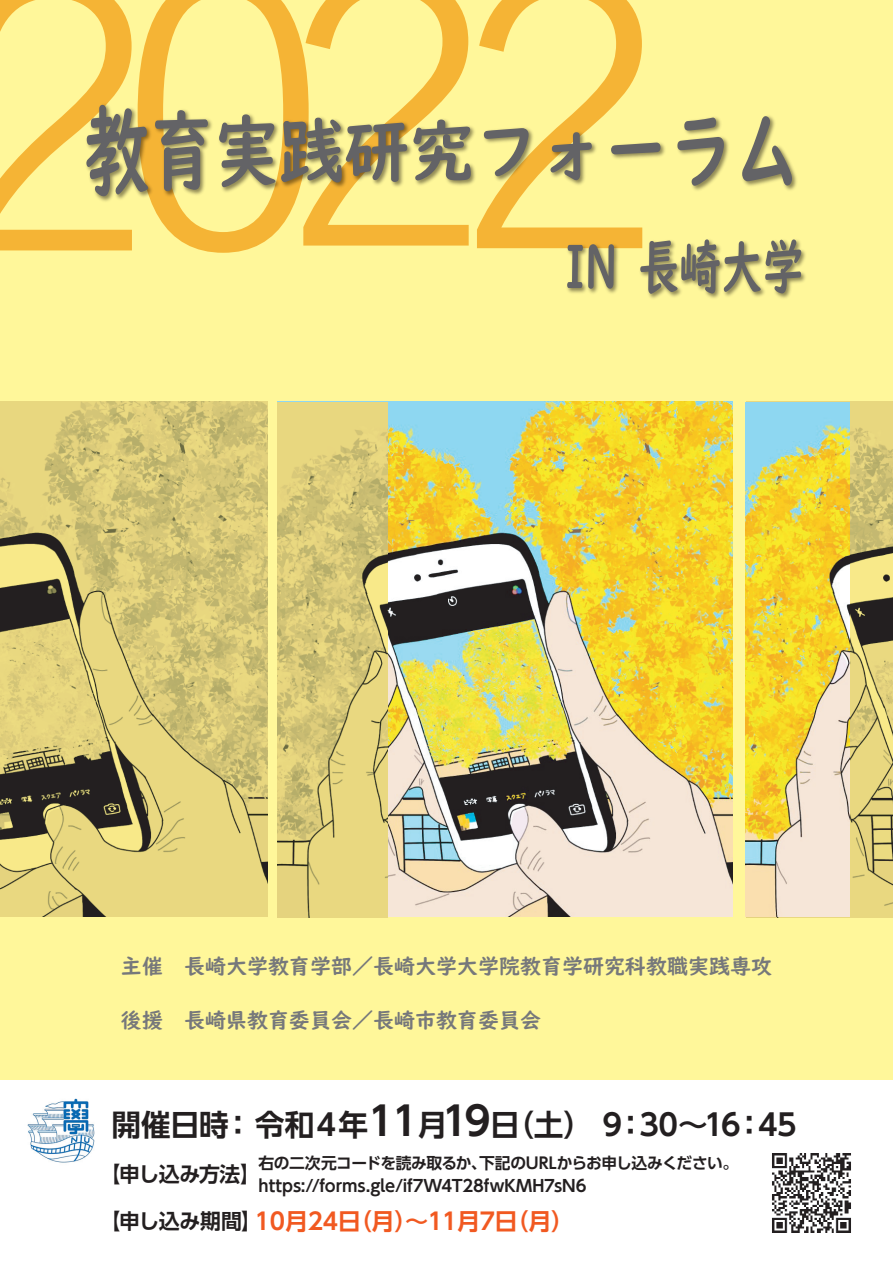
<style>
.page{position:relative;width:893px;height:1263px;background:#fff}
.page>*{position:absolute;margin:0;border:0;box-sizing:border-box;transform-origin:0 0}
.t1{font:375px "Yu Gothic";color:#f5b435}
.t2{font:700 29.7px "UD Shin Go Pr 6 N De";letter-spacing:-.02em;color:#231f20}
.t3{font:700 23.25px "UD Shin Go Pr 6 N De";letter-spacing:-.02em;color:#f15921}
.t4{font:21px "UD Digi Kyokasho NP B";color:#76787b}
.t5{font:700 20.85px "UD Shin Go Pr 6 N De";letter-spacing:-.03em;color:#231f20}
.t6{font:700 16.35px "UD Shin Go Pr 6 N De";letter-spacing:-.005em;color:#231f20}
.t7{font:700 15.75px "UD Shin Go Pr 6 N De";letter-spacing:-.025em;color:#231f20}
.s1{font-size:39.6px}
.s2{font-size:20.85px;color:#231f20}
</style>
<div class="page">
<div style="left:0;top:0;width:893px;height:1080px;background:#fff79a"></div>
<img style="left:850px;top:402px;width:43px;height:515px">
<img style="left:387px;top:402px;width:346px;height:515px">
<img style="left:0;top:401px;width:267px;height:515px">
<img style="left:277px;top:402px;width:110px;height:515px">
<img style="left:745px;top:402px;width:105px;height:515px">
<svg style="left:86px;top:105px;width:706px;height:91px"></svg>
<img style="left:649px;top:250px;width:157px;height:49px">
<svg style="left:567px;top:239px;width:234px;height:55px"></svg>
<img style="left:772px;top:1153px;width:79px;height:80px">
<img style="left:27px;top:1098px;width:68px;height:65px">
<h1 class="t1" style="left:-136px;top:-228px;width:887px">２０２２</h1>
<p class="t4" style="left:121px;top:953px;width:653px">主催 長崎大学教育学部／長崎大学大学院教育学研究科教職実践専攻</p>
<p class="t4" style="left:121px;top:1007px;width:422px">後援 長崎県教育委員会／長崎市教育委員会</p>
<h2 class="t2" style="left:112px;top:1101px;width:686px">開催日時：令和４年<span class="s1">１１</span>月<span class="s1">19</span>日（土） 9：30～16：45</h2>
<p class="t5" style="left:100px;top:1157px;width:162px">【申し込み方法】</p>
<p class="t7" style="left:259px;top:1150px;width:481px">右の二次元コードを読み取るか、下記のURLからお申し込みください。</p>
<p class="t6" style="left:259px;top:1172px;width:330px">https://forms.gle/if7W4T28fwKMH7sN6</p>
<p class="t3" style="left:100px;top:1202px;width:476px"><span class="s2">【申し込み期間】</span>10月24日（月）～１１月7日（月）</p>
</div>
